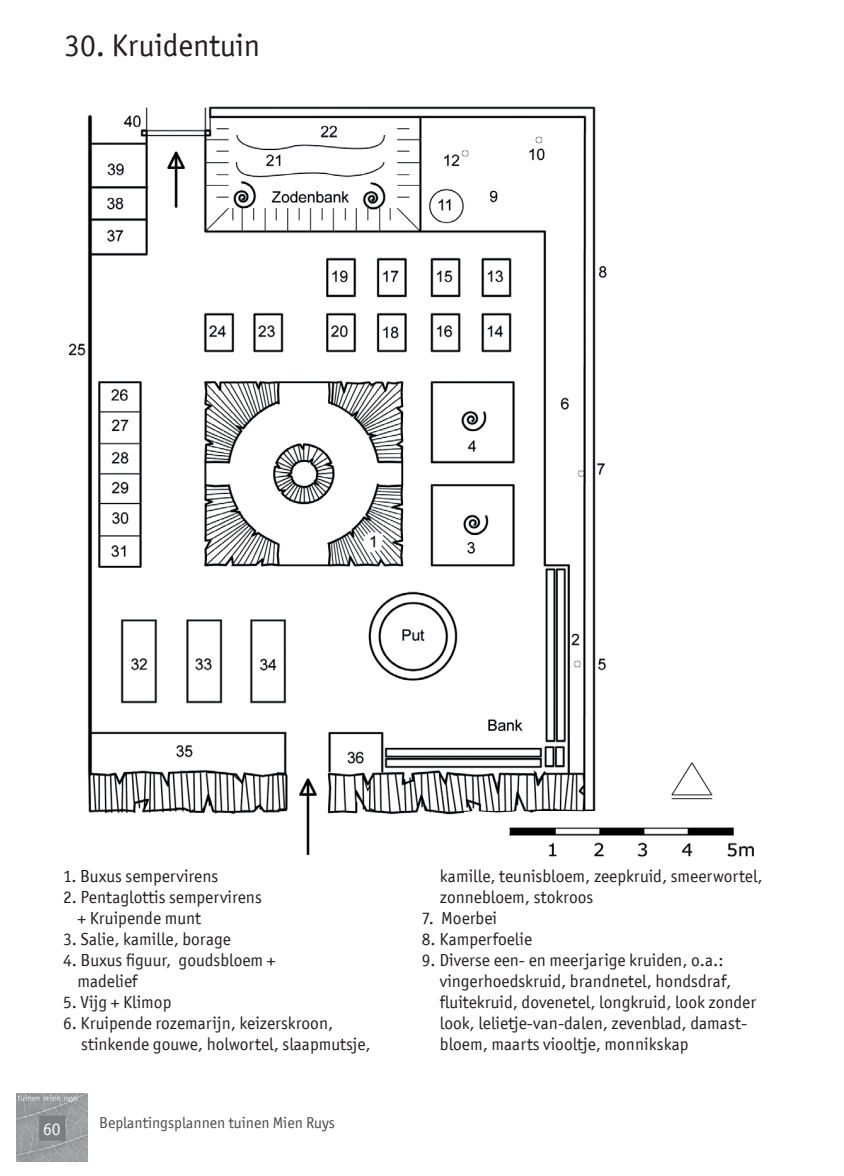
<style>
.page{position:relative;width:844px;height:1176px;background:#fff}
.page>*{position:absolute;margin:0;border:0;box-sizing:border-box;transform-origin:0 0}
.t1{font:31.5px "Officina San ITC";color:#231f20}
.t2{font:17.5px/21px "Officina San ITC";color:#231f20}
.t3{font:17.5px "Officina San ITC";color:#fff}
.t4{font:15.75px "Officina San ITC";color:#4b4c4d}
</style>
<div class="page">
<img style="left:16px;top:1093px;width:71px;height:68px">
<img style="left:68px;top:106px;width:539px;height:750px">
<img style="left:464px;top:811px;width:290px;height:46px">
<img style="left:660px;top:762px;width:62px;height:50px">
<h1 class="t1" style="left:64px;top:27px;width:197px">30. Kruidentuin</h1>
<p class="t2" style="left:63px;top:865px;width:157px">1. Buxus sempervirens</p>
<p class="t2" style="left:77px;top:886px;width:186px;text-indent:-14px">2. Pentaglottis sempervirens + Kruipende munt</p>
<p class="t2" style="left:63px;top:928px;width:169px">3. Salie, kamille, borage</p>
<p class="t2" style="left:77px;top:949px;width:199px;text-indent:-14px">4. Buxus figuur, goudsbloem + madelief</p>
<p class="t2" style="left:63px;top:991px;width:110px">5. Vijg + Klimop</p>
<p class="t2" style="left:81px;top:1012px;width:291px;text-indent:-18px">6. Kruipende rozemarijn, keizerskroon, stinkende gouwe, holwortel, slaapmutsje,</p>
<p class="t3" style="left:43px;top:1119px;width:19px">60</p>
<p class="t4" style="left:99px;top:1113px;width:237px">Beplantingsplannen tuinen Mien Ruys</p>
<p class="t2" style="left:440px;top:865px;width:324px">kamille, teunisbloem, zeepkruid, smeerwortel, zonnebloem, stokroos</p>
<p class="t2" style="left:422px;top:907px;width:77px">7. Moerbei</p>
<p class="t2" style="left:422px;top:928px;width:112px">8. Kamperfoelie</p>
<p class="t2" style="left:440px;top:949px;width:318px;text-indent:-18px">9. Diverse een- en meerjarige kruiden, o.a.: vingerhoedskruid, brandnetel, hondsdraf, fluitekruid, dovenetel, longkruid, look zonder look, lelietje-van-dalen, zevenblad, damast&shy;bloem, maarts viooltje, monnikskap</p>
</div>
